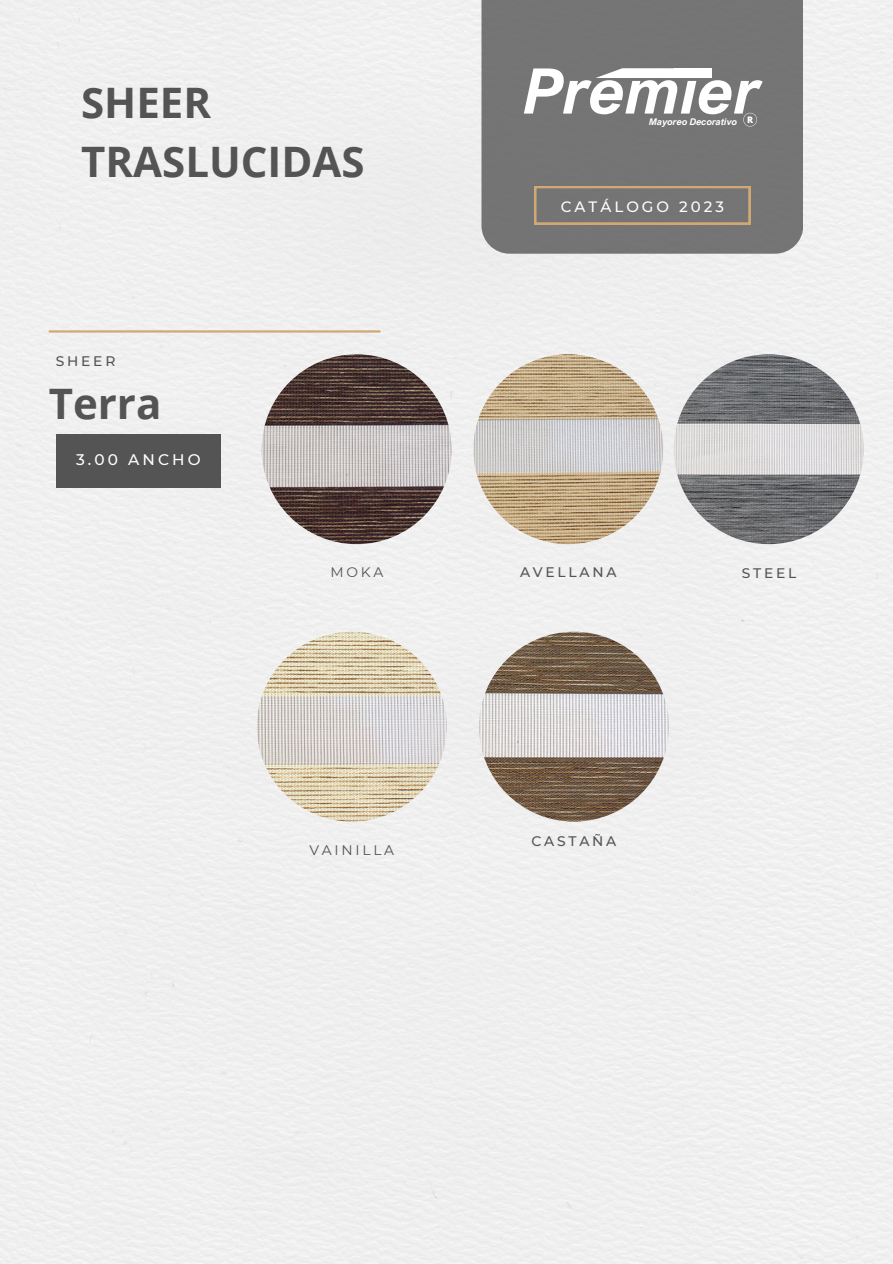
<style>
.page{position:relative;width:893px;height:1264px;background:#fff}
.page>*{position:absolute;margin:0;border:0;box-sizing:border-box;transform-origin:0 0}
.t1{font:italic 700 63px "Arial Nova";color:#fff}
.t2{font:700 42px "Open Sans";color:#545454}
.t3{font:500 15.3px "Montserrat";letter-spacing:.2em;color:#fff}
.t4{font:500 15px "Montserrat";letter-spacing:.2em;color:#fff}
.t5{font:500 13.8px "Montserrat";letter-spacing:.2em;color:#545454}
.t6{font:13.8px "Montserrat";letter-spacing:.2em;color:#545454}
.t7{font:italic 700 9.15px "Arial Nova";color:#fff}
.t8{font:800 9px "Open Sans";color:#fff}
</style>
<div class="page">
<div style="left:0;top:0;width:892px;height:1263px;background:#efefef"></div>
<div style="left:481px;top:0;width:322px;height:254px;background:#747474"></div>
<hr style="left:49px;top:330px;width:331px;height:2px;background:#cfa874">
<svg style="left:534px;top:186px;width:216px;height:38px;background:#7f7a74"></svg>
<div style="left:56px;top:434px;width:165px;height:54px;background:#545454"></div>
<svg style="left:595px;top:68px;width:79px;height:10px"></svg>
<div style="left:674px;top:68px;width:38px;height:10px;background:#fff"></div>
<svg style="left:743px;top:113px;width:13px;height:13px"></svg>
<img style="left:262px;top:354px;width:189px;height:190px;border-radius:50%">
<img style="left:473px;top:354px;width:190px;height:190px;border-radius:50%">
<img style="left:673px;top:354px;width:190px;height:190px;border-radius:50%">
<img style="left:257px;top:631px;width:189px;height:190px;border-radius:50%">
<img style="left:479px;top:631px;width:189px;height:190px;border-radius:50%">
<p class="t2" style="left:81px;top:73px;width:132px">SHEER</p>
<p class="t2" style="left:81px;top:132px;width:285px">TRASLUCIDAS</p>
<p class="t5" style="left:56px;top:353px;width:61px">SHEER</p>
<p class="t2" style="left:49px;top:373px;width:114px">Terra</p>
<p class="t3" style="left:76px;top:450px;width:126px">3.00 ANCHO</p>
<p class="t1" style="left:524px;top:52px;width:238px">Premier</p>
<p class="t7" style="left:649px;top:116px;width:89px">Mayoreo Decorativo</p>
<p class="t8" style="left:747px;top:113px;width:8px">R</p>
<p class="t4" style="left:560px;top:197px;width:165px">CATÁLOGO 2023</p>
<p class="t6" style="left:330px;top:563px;width:54px">MOKA</p>
<p class="t5" style="left:520px;top:563px;width:98px">AVELLANA</p>
<p class="t5" style="left:741px;top:564px;width:56px">STEEL</p>
<p class="t6" style="left:309px;top:841px;width:86px">VAINILLA</p>
<p class="t5" style="left:531px;top:832px;width:86px">CASTAÑA</p>
</div>
